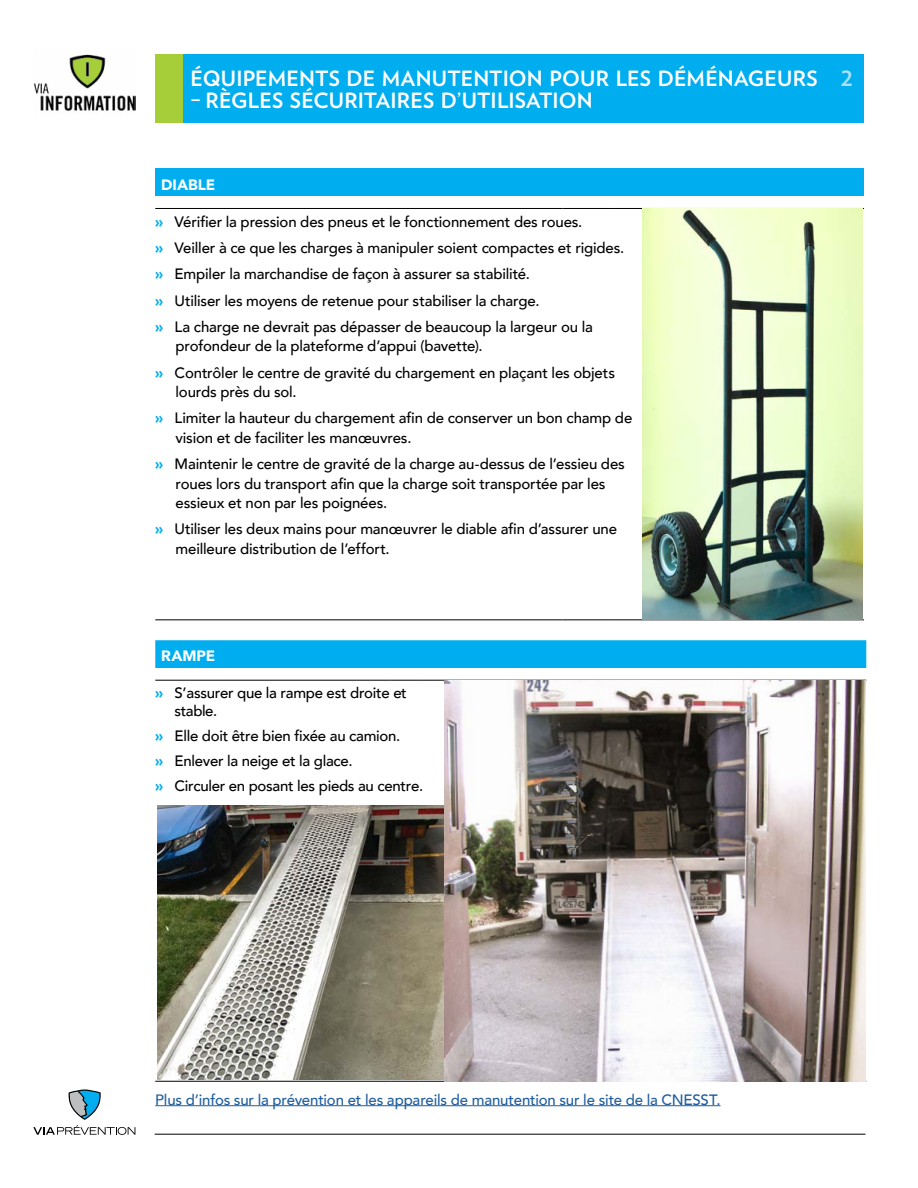
<style>
.page{position:relative;width:918px;height:1188px;background:#fff}
.page>*{position:absolute;margin:0;border:0;box-sizing:border-box;transform-origin:0 0}
.t1{font:700 21px "Verlag";letter-spacing:.005em;color:#fff}
.t2{font:700 21px "Verlag";color:#abe1fa}
.t3{font:500 15px/26.2px "Avenir";letter-spacing:-.01em;color:#000}
.t4{font:500 15px "Avenir";letter-spacing:-.01em;color:#215e9e}
.t5{font:900 15px "Avenir";letter-spacing:-.005em;color:#fff}
.s1{font-weight:900;color:#00aeef}
</style>
<div class="page">
<svg style="left:33px;top:1089px;width:102px;height:46px"></svg>
<div style="left:155px;top:640px;width:711px;height:28px;background:#00aeef"></div>
<hr style="left:155px;top:1081px;width:235px;height:1px;background:#000">
<svg style="left:390px;top:1081px;width:28px;height:1px"></svg>
<hr style="left:418px;top:1081px;width:30px;height:1px;background:#000">
<hr style="left:448px;top:1081px;width:418px;height:1px;background:#000">
<hr style="left:155px;top:680px;width:235px;height:1px;background:#000">
<svg style="left:390px;top:680px;width:28px;height:1px"></svg>
<hr style="left:418px;top:680px;width:30px;height:1px;background:#000">
<div style="left:155px;top:54px;width:29px;height:68px;background:#a6ce39"></div>
<div style="left:184px;top:54px;width:680px;height:68px;background:#00aeef"></div>
<img style="left:33px;top:54px;width:103px;height:57px">
<hr style="left:155px;top:1105px;width:566px;height:1px;background:#215e9e">
<div style="left:155px;top:169px;width:709px;height:27px;background:#00aeef"></div>
<hr style="left:155px;top:620px;width:408px;height:1px;background:#000">
<hr style="left:563px;top:620px;width:48px;height:1px;background:#000">
<hr style="left:611px;top:620px;width:47px;height:1px;background:#000">
<hr style="left:658px;top:620px;width:206px;height:1px;background:#000">
<hr style="left:155px;top:208px;width:408px;height:1px;background:#000">
<hr style="left:563px;top:208px;width:48px;height:1px;background:#000">
<hr style="left:611px;top:208px;width:47px;height:1px;background:#000">
<hr style="left:658px;top:208px;width:206px;height:1px;background:#000">
<img style="left:643px;top:209px;width:219px;height:411px">
<img style="left:158px;top:806px;width:286px;height:273px">
<img style="left:445px;top:680px;width:421px;height:401px">
<hr style="left:155px;top:1134px;width:711px;height:1px;background:#000">
<h1 class="t1" style="left:191px;top:62px;width:629px">ÉQUIPEMENTS DE MANUTENTION POUR LES DÉMÉNAGEURS</h1>
<h1 class="t1" style="left:191px;top:84px;width:404px">– RÈGLES SÉCURITAIRES D’UTILISATION</h1>
<h1 class="t2" style="left:841px;top:62px;width:14px">2</h1>
<p class="t5" style="left:161px;top:171px;width:55px">DIABLE</p>
<p class="t3" style="left:155px;top:208px;width:471px"><span class="s1">»</span> Vérifier la pression des pneus et le fonctionnement des roues.<br><span class="s1">»</span> Veiller à ce que les charges à manipuler soient compactes et rigides. <span class="s1">»</span> Empiler la marchandise de façon à assurer sa stabilité.<br><span class="s1">»</span> Utiliser les moyens de retenue pour stabiliser la charge.<br><span class="s1">»</span> La charge ne devrait pas dépasser de beaucoup la largeur ou la</p>
<p class="t3" style="left:155px;top:332px;width:461px;text-indent:20px">profondeur de la plateforme d’appui (bavette).<br><span class="s1">»</span> Contrôler le centre de gravité du chargement en plaçant les objets</p>
<p class="t3" style="left:155px;top:378px;width:479px;text-indent:20px">lourds près du sol.<br><span class="s1">»</span> Limiter la hauteur du chargement afin de conserver un bon champ de</p>
<p class="t3" style="left:155px;top:424px;width:471px;text-indent:20px">vision et de faciliter les manœuvres.<br><span class="s1">»</span> Maintenir le centre de gravité de la charge au-dessus de l’essieu des</p>
<p class="t3" style="left:176px;top:473px;width:432px;line-height:19.5px">roues lors du transport afin que la charge soit transportée par les essieux et non par les poignées.</p>
<p class="t3" style="left:176px;top:519px;width:443px;line-height:19.5px;text-indent:-20px"><span class="s1">»</span> Utiliser les deux mains pour manœuvrer le diable afin d’assurer une meilleure distribution de l’effort.</p>
<p class="t5" style="left:161px;top:643px;width:55px">RAMPE</p>
<p class="t3" style="left:175px;top:683px;width:234px;line-height:18px;text-indent:-19px"><span class="s1">»</span> S’assurer que la rampe est droite et stable.</p>
<p class="t3" style="left:155px;top:723px;width:270px;line-height:24.8px"><span class="s1">»</span> Elle doit être bien fixée au camion.<br><span class="s1">»</span> Enlever la neige et la glace.<br><span class="s1">»</span> Circuler en posant les pieds au centre.</p>
<p class="t4" style="left:155px;top:1086px;width:567px">Plus d’infos sur la prévention et les appareils de manutention sur le site de la CNESST.</p>
</div>
